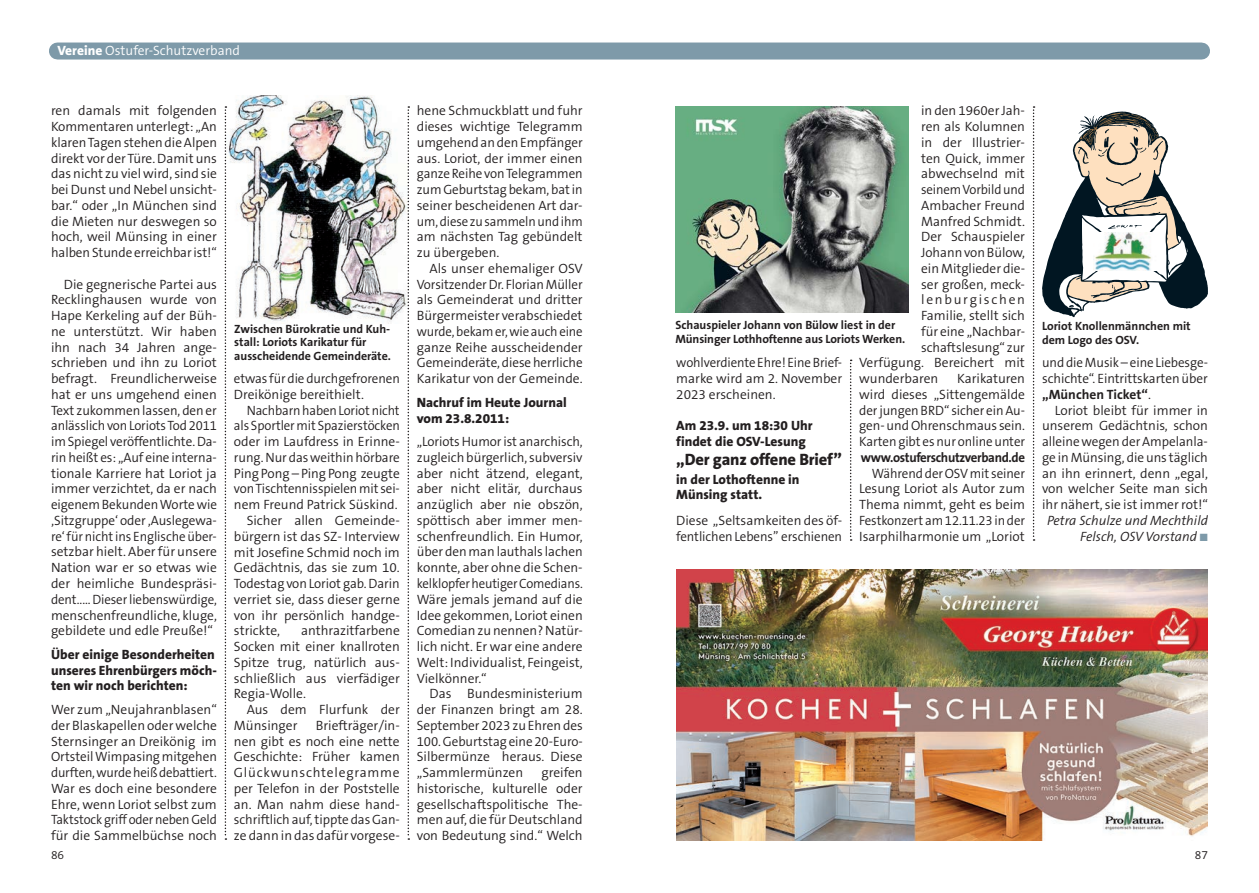
<style>
.page{position:relative;width:1259px;height:893px;background:#fff}
.page>*{position:absolute;margin:0;border:0;box-sizing:border-box;transform-origin:0 0}
.ZHL{font:800 16.5px "The Sans B8";letter-spacing:-.01em;color:#231f20}
.Fließtext{font:300 13.5px/15.8px "The Sans B4";color:#231f20;text-align:justify}
.Anfang_FT{font:300 13.5px/15.8px "The Sans B4";color:#231f20;text-align:justify}
.Fließtext-2{font:300 13.5px/15.8px "The Sans B4";color:#231f20;text-align:justify;scale:.96 1}
.Fließtext-3{font:300 13.5px/15.8px "The Sans B4";color:#231f20;text-align:justify;scale:.95 1}
.ZHL-2{font:800 13.5px/15.8px "The Sans B8";color:#231f20}
.Anfang_FT-2{font:300 13.5px/15.8px "The Sans B4";color:#231f20;scale:.96 1}
.Fließtext-4{font:italic 300 13.5px/15.8px "The Sans B4";color:#231f20;text-align:right}
.t1{font:300 13.5px "The Sans B4";color:#fff}
.Anfang_FT-3{font:300 13.5px "The Sans B4";color:#231f20;scale:.95 1}
.Anfang_FT-4{font:300 13.5px "The Sans B4";letter-spacing:.13em;color:#231f20}
.BU{font:700 12px/13.5px "The Sans B7";color:#231f20}
.t2{font:300 12px "The Sans B4";color:#231f20}
.s1{font-family:"The Sans B8";font-weight:800}
.s2{font-family:"The Sans B7";font-weight:700}
.s3{color:#7e9aa9}
</style>
<div class="page">
<svg style="left:1032px;top:106px;width:2px;height:435px"></svg>
<svg style="left:850px;top:360px;width:1px;height:181px"></svg>
<img style="left:226px;top:96px;width:181px;height:227px">
<svg style="left:407px;top:106px;width:2px;height:734px"></svg>
<svg style="left:225px;top:106px;width:1px;height:734px"></svg>
<img style="left:675px;top:106px;width:233px;height:206px">
<svg style="left:1042px;top:112px;width:166px;height:205px"></svg>
<img style="left:1093px;top:233px;width:63px;height:37px">
<div style="left:57px;top:43px;width:1144px;height:17px;background:#7e9aa9"></div>
<img style="left:676px;top:570px;width:532px;height:270px">
<p class="t1" style="left:57px;top:44px;width:184px"><span class="s1">Vereine</span> Ostufer-Schutzverband</p>
<p class="Fließtext" style="left:51px;top:104px;width:167px">ren damals mit folgenden Kommentaren unterlegt: „An klaren Tagen stehen die Alpen direkt vor der Türe. Damit uns das nicht zu viel wird, sind sie bei Dunst und Nebel unsicht&shy;bar.“ oder „In München sind die Mieten nur deswegen so hoch, weil Münsing in einer halben Stunde erreichbar ist!“</p>
<p class="Fließtext" style="left:51px;top:277px;width:167px;text-indent:13px">Die gegnerische Partei aus Recklinghausen wurde von Hape Kerkeling auf der Büh&shy;ne unterstützt. Wir haben ihn nach 34 Jahren ange&shy;schrieben und ihn zu Loriot befragt. Freundlicherweise hat er uns umgehend einen Text zukommen lassen, den er anlässlich von Loriots Tod 2011 im Spiegel veröffentlichte. Da&shy;rin heißt es: „Auf eine interna&shy;tionale Karriere hat Loriot ja immer verzichtet, da er nach eigenem Bekunden Worte wie ‚Sitzgruppe‘ oder ‚Auslegewa&shy;re‘ für nicht ins Englische über&shy;setzbar hielt. Aber für unsere Nation war er so etwas wie der heimliche Bundespräsi&shy;dent..... Dieser liebenswürdige, menschenfreundliche, kluge, gebildete und edle Preuße!“</p>
<p class="ZHL-2" style="left:51px;top:647px;width:167px">Über einige Besonderheiten unseres Ehrenbürgers möch&shy;ten wir noch berichten:</p>
<p class="Anfang_FT" style="left:51px;top:702px;width:167px">Wer zum „Neujahranblasen“ der Blaskapellen oder welche Sternsinger an Dreikönig im Ortsteil Wimpasing mitgehen durften, wurde heiß debattiert.<br>War es doch eine besondere Ehre, wenn Loriot selbst zum Taktstock griff oder neben Geld für die Sammelbüchse noch</p>
<p class="Fließtext" style="left:417px;top:104px;width:167px">hene Schmuckblatt und fuhr dieses wichtige Telegramm umgehend an den Empfänger aus. Loriot, der immer einen ganze Reihe von Telegrammen zum Geburtstag bekam, bat in seiner bescheidenen Art dar&shy;um, diese zu sammeln und ihm am nächsten Tag gebündelt zu übergeben.</p>
<p class="Fließtext" style="left:417px;top:261px;width:167px;text-indent:13px">Als unser ehemaliger OSV Vorsitzender Dr. Florian Müller als Gemeinderat und dritter Bürgermeister verabschiedet wurde, bekam er, wie auch eine ganze Reihe ausscheidender Gemeinderäte, diese herrliche Karikatur von der Gemeinde.</p>
<p class="ZHL-2" style="left:417px;top:395px;width:151px">Nachruf im Heute Journal vom 23.8.2011:</p>
<p class="Anfang_FT" style="left:417px;top:434px;width:167px">„Loriots Humor ist anarchisch, zugleich bürgerlich, subversiv aber nicht ätzend, elegant, aber nicht elitär, durchaus anzüglich aber nie obszön, spöttisch aber immer men&shy;schenfreundlich. Ein Humor, über den man lauthals lachen konnte, aber ohne die Schen&shy;kelklopfer heutiger Comedians.<br>Wäre jemals jemand auf die Idee gekommen, Loriot einen Comedian zu nennen? Natür&shy;lich nicht. Er war eine andere Welt: Individualist, Feingeist, Vielkönner.“</p>
<p class="Fließtext" style="left:417px;top:686px;width:167px;text-indent:13px">Das Bundesministerium der Finanzen bringt am 28.<br>September 2023 zu Ehren des 100. Geburtstag eine 20-Euro-Silbermünze heraus. Diese „Sammlermünzen</p>
<p class="Anfang_FT" style="left:921px;top:104px;width:105px">in den 1960er Jah-</p>
<p class="Anfang_FT" style="left:921px;top:119px;width:105px">ren als Kolumnen</p>
<p class="Anfang_FT" style="left:921px;top:135px;width:105px">in der Illustrier-</p>
<p class="Anfang_FT" style="left:921px;top:151px;width:105px">ten Quick, immer</p>
<p class="Anfang_FT" style="left:921px;top:167px;width:105px">abwechselnd mit</p>
<p class="Anfang_FT-3" style="left:921px;top:183px;width:111px">seinem Vorbild und</p>
<p class="Anfang_FT" style="left:921px;top:198px;width:105px">Ambacher Freund</p>
<p class="Anfang_FT" style="left:921px;top:214px;width:105px">Manfred Schmidt.</p>
<p class="Anfang_FT" style="left:921px;top:230px;width:105px">Der Schauspieler</p>
<p class="Anfang_FT" style="left:921px;top:245px;width:105px">Johann von Bülow,</p>
<p class="Anfang_FT" style="left:921px;top:261px;width:105px">ein Mitglieder die-</p>
<p class="Anfang_FT" style="left:921px;top:277px;width:105px">ser großen, meck-</p>
<p class="Anfang_FT-4" style="left:921px;top:293px;width:105px">lenburgischen</p>
<p class="Anfang_FT" style="left:921px;top:308px;width:105px">Familie, stellt sich</p>
<p class="Anfang_FT" style="left:921px;top:324px;width:105px">für eine „Nachbar-</p>
<p class="Anfang_FT" style="left:921px;top:340px;width:105px">schaftslesung“ zur</p>
<p class="Anfang_FT" style="left:859px;top:356px;width:167px">Verfügung. Bereichert mit</p>
<p class="Anfang_FT" style="left:859px;top:371px;width:81px">wunderbaren</p>
<p class="BU" style="left:234px;top:322px;width:158px">Zwischen Bürokratie und Kuh&shy;stall: Loriots Karikatur für ausscheidende Gemeinderäte.</p>
<p class="BU" style="left:675px;top:319px;width:231px">Schauspieler Johann von Bülow liest in der<br>Münsinger Lothhoftenne aus Loriots Werken.</p>
<p class="BU" style="left:1042px;top:320px;width:150px">Loriot Knollenmännchen mit dem Logo des OSV.</p>
<p class="Fließtext-2" style="left:676px;top:356px;width:174px">wohlverdiente Ehre! Eine Brief&shy;marke wird am 2. November 2023 erscheinen.</p>
<p class="ZHL-2" style="left:676px;top:418px;width:138px">Am 23.9. um 18:30 Uhr findet die OSV-Lesung</p>
<p class="ZHL" style="left:676px;top:451px;width:167px">„Der ganz offene Brief”</p>
<p class="ZHL-2" style="left:676px;top:472px;width:125px">in der Lothoftenne in<br>Münsing statt.</p>
<p class="Anfang_FT" style="left:676px;top:513px;width:167px">Diese „Seltsamkeiten des öf&shy;fentlichen Lebens” erschienen</p>
<p class="Fließtext" style="left:1042px;top:356px;width:167px">und die Musik – eine Liebesge&shy;schichte“. Eintrittskarten über <span class="s2">„München Ticket“</span>.</p>
<p class="Fließtext" style="left:1042px;top:403px;width:167px;text-indent:13px">Loriot bleibt für immer in unserem Gedächtnis, schon alleine wegen der Ampelanla&shy;ge in Münsing, die uns täglich an ihn erinnert, denn „egal, von welcher Seite man sich ihr nähert, sie ist immer rot!“</p>
<p class="Fließtext-4" style="left:1047px;top:513px;width:162px">Petra Schulze und Mechthild<br>Felsch, OSV Vorstand <span class="s3">■</span></p>
<p class="Anfang_FT-2" style="left:234px;top:371px;width:174px">etwas für die durchgefrorenen<br>Dreikönige bereithielt.</p>
<p class="Fließtext-3" style="left:234px;top:403px;width:176px;text-indent:13px">Nachbarn haben Loriot nicht als Sportler mit Spazierstöcken oder im Laufdress in Erinne&shy;rung. Nur das weithin hörbare Ping Pong – Ping Pong zeugte von Tischtennisspielen mit sei&shy;nem Freund Patrick Süskind.</p>
<p class="Fließtext" style="left:234px;top:513px;width:167px;text-indent:13px">Sicher allen Gemeinde&shy;bürgern ist das SZ- Interview mit Josefine Schmid noch im Gedächtnis, das sie zum 10.<br>Todestag von Loriot gab. Darin verriet sie, dass dieser gerne von ihr persönlich handge&shy;strickte,</p>
<p class="Anfang_FT" style="left:859px;top:371px;width:167px;text-indent:98px">Karikaturen wird dieses „Sittengemälde der jungen BRD“ sicher ein Au&shy;gen- und Ohrenschmaus sein.<br>Karten gibt es nur online unter <span class="s2">www.ostuferschutzverband.de</span></p>
<p class="Fließtext-2" style="left:859px;top:466px;width:174px;text-indent:13px">Während der OSV mit seiner Lesung Loriot als Autor zum Thema nimmt, geht es beim Festkonzert am 12.11.23 in der Isarphilharmonie um „Loriot</p>
<p class="Fließtext" style="left:234px;top:623px;width:167px;text-indent:67px">anthrazitfarbene Socken mit einer knallroten Spitze trug, natürlich aus&shy;schließlich aus vierfädiger Regia-Wolle.</p>
<p class="Fließtext" style="left:234px;top:702px;width:167px;text-indent:13px">Aus dem Flurfunk der<br>Münsinger</p>
<p class="Fließtext" style="left:234px;top:718px;width:167px;text-indent:82px">Briefträger/in&shy;nen gibt es noch eine nette Geschichte: Früher kamen Glückwunschtelegramme per Telefon in der Poststelle an. Man nahm diese hand&shy;schriftlich auf, tippte das Gan&shy;ze dann in das dafür vorgese-</p>
<p class="Fließtext" style="left:417px;top:765px;width:167px;text-indent:125px">greifen historische, kulturelle oder gesellschaftspolitische The&shy;men auf, die für Deutschland von Bedeutung sind.“ Welch</p>
<p class="t2" style="left:51px;top:849px;width:15px">86</p>
<p class="t2" style="left:1194px;top:849px;width:15px">87</p>
</div>
